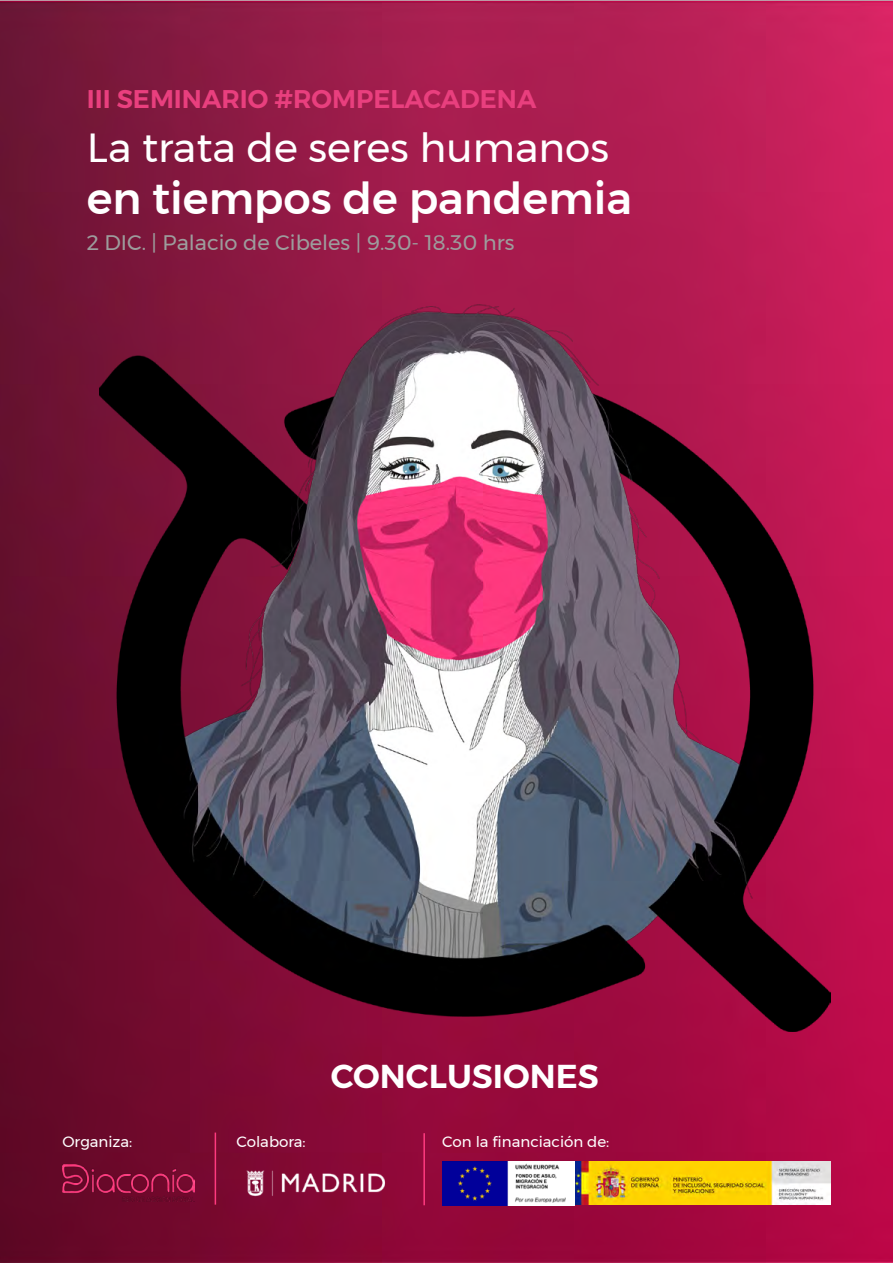
<style>
.page{position:relative;width:893px;height:1263px;background:#fff}
.page>*{position:absolute;margin:0;border:0;box-sizing:border-box;transform-origin:0 0}
.t1{font:500 43.5px "Montserrat";color:#fff}
.t2{font:40.5px "Montserrat";color:#fff}
.t3{font:600 33px "Montserrat";color:#fff}
.t4{font:600 25.5px "Montserrat";color:#e93f7e}
.t5{font:21px "Montserrat";color:#9d9d9d}
.t6{font:15px "Montserrat";color:#fff}
</style>
<div class="page">
<img style="left:0;top:0;width:893px;height:1263px">
<img style="left:99px;top:305px;width:731px;height:726px">
<img style="left:442px;top:1162px;width:388px;height:43px">
<img style="left:62px;top:1164px;width:132px;height:38px">
<hr style="left:215px;top:1132px;width:1px;height:72px;background:#ff3a7f">
<hr style="left:423px;top:1133px;width:2px;height:72px;background:#ff3a7f">
<img style="left:238px;top:1162px;width:156px;height:42px">
<h3 class="t4" style="left:87px;top:79px;width:451px">III SEMINARIO #ROMPELACADENA</h3>
<h2 class="t2" style="left:87px;top:116px;width:524px">La trata de seres humanos</h2>
<h1 class="t1" style="left:87px;top:164px;width:547px">en tiempos de pandemia</h1>
<h3 class="t5" style="left:87px;top:226px;width:429px">2 DIC. | Palacio de Cibeles | 9.30- 18.30 hrs</h3>
<h3 class="t3" style="left:331px;top:1050px;width:270px">CONCLUSIONES</h3>
<p class="t6" style="left:62px;top:1130px;width:71px">Organiza:</p>
<p class="t6" style="left:236px;top:1130px;width:71px">Colabora:</p>
<p class="t6" style="left:442px;top:1130px;width:169px">Con la financiación de:</p>
</div>
